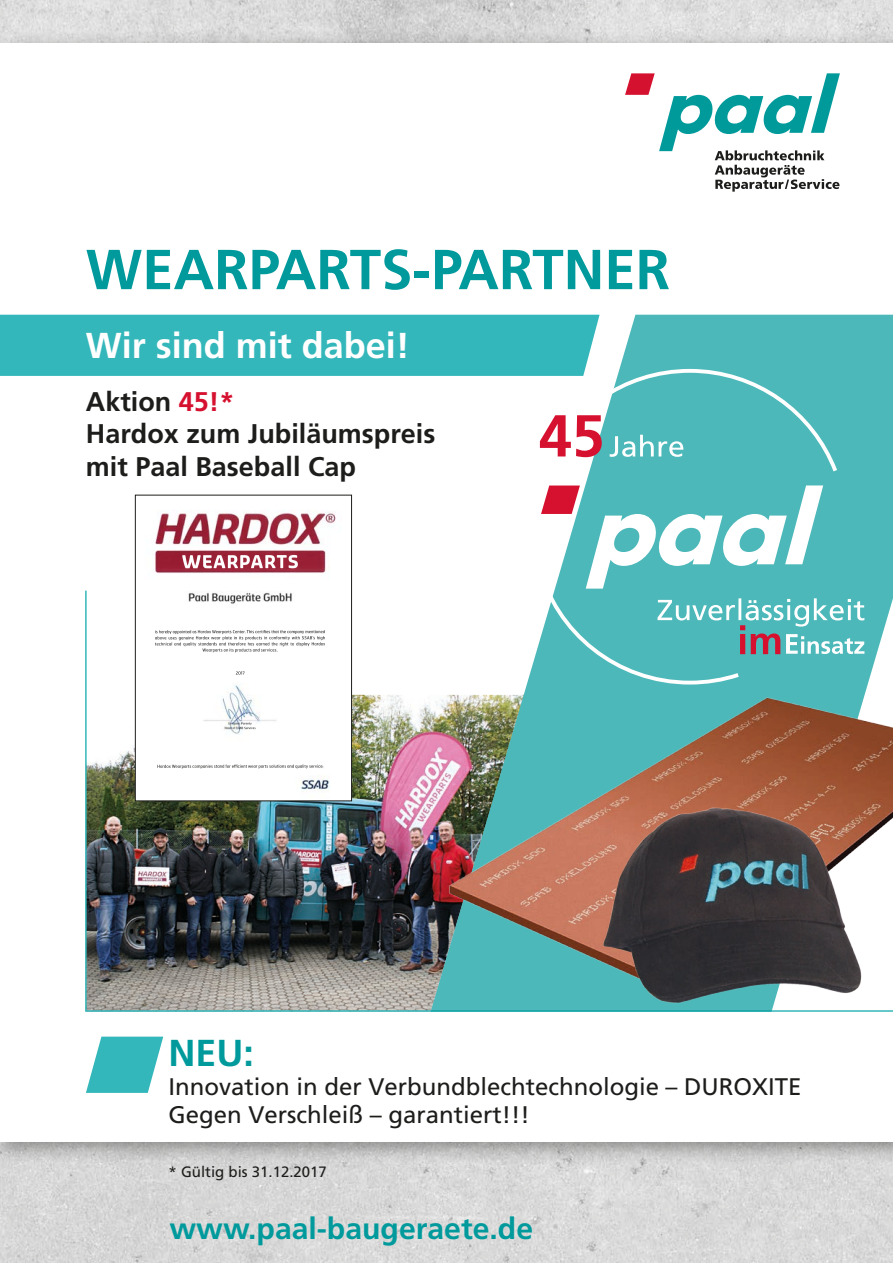
<style>
.page{position:relative;width:893px;height:1263px;background:#fff}
.page>*{position:absolute;margin:0;border:0;box-sizing:border-box;transform-origin:0 0}
.t1{font:700 56.25px "Frutiger";color:#009a9c}
.t2{font:700 37.5px "Frutiger";color:#009a9c}
.t3{font:700 36px "Frutiger";color:#fff}
.t4{font:700 30.15px "Frutiger";color:#009a9c}
.t5{font:700 27px/32.4px "Frutiger";color:#1d1d1b}
.t6{font:24px/28.8px "Frutiger";color:#1d1d1b}
.t7{font:15px "Frutiger";color:#1d1d1b}
.s1{color:#d61130}
</style>
<div class="page">
<img style="left:0;top:0;width:893px;height:1263px">
<div style="left:0;top:30px;width:893px;height:1136px;background:#1d1d1b;opacity:.45"></div>
<div style="left:0;top:44px;width:893px;height:1098px;background:#fff"></div>
<svg style="left:625px;top:73px;width:215px;height:119px"></svg>
<svg style="left:86px;top:1036px;width:77px;height:57px"></svg>
<img style="left:155px;top:510px;width:181px;height:63px">
<img style="left:183px;top:555px;width:115px;height:14px">
<img style="left:85px;top:589px;width:346px;height:423px">
<svg style="left:431px;top:315px;width:462px;height:697px"></svg>
<svg style="left:0;top:315px;width:840px;height:161px"></svg>
<svg style="left:534px;top:485px;width:330px;height:201px"></svg>
<img style="left:441px;top:695px;width:452px;height:306px">
<img style="left:583px;top:790px;width:288px;height:221px">
<h1 class="t1" style="left:86px;top:237px;width:586px">WEARPARTS-PARTNER</h1>
<h3 class="t3" style="left:86px;top:325px;width:326px">Wir sind mit dabei!</h3>
<p class="t5" style="left:86px;top:385px;width:351px">Aktion <span class="s1">45!*<br></span>Hardox zum Jubiläumspreis mit Paal Baseball Cap</p>
<h2 class="t2" style="left:168px;top:1031px;width:87px">NEU:</h2>
<p class="t6" style="left:168px;top:1072px;width:635px">Innovation in der Verbundblechtechnologie – DUROXITE<br>Gegen Verschleiß – garantiert!!!</p>
<p class="t7" style="left:168px;top:1163px;width:160px">* Gültig bis 31.12.2017</p>
<p class="t4" style="left:169px;top:1210px;width:365px">www.paal-baugeraete.de</p>
</div>
